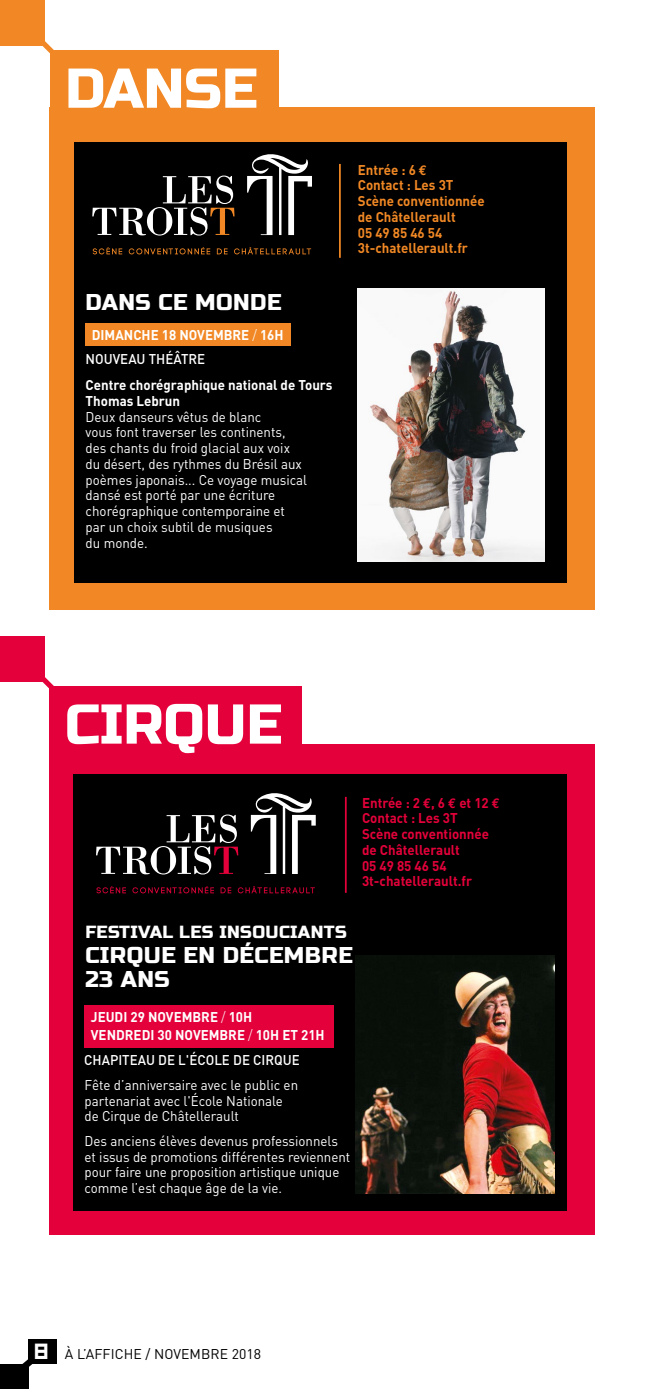
<style>
.page{position:relative;width:645px;height:1389px;background:#fff}
.page>*{position:absolute;margin:0;border:0;box-sizing:border-box;transform-origin:0 0}
.t1{font:56px "Russo One";color:#fff}
.t2{font:22.75px/24.5px "Russo One";letter-spacing:.02em;color:#fff}
.t3{font:17.5px "Russo One";letter-spacing:.02em;color:#fff}
.t4{font:14px/15.8px "DIN";color:#fff;scale:.95 1}
.t5{font:700 14px/15.8px "DIN";color:#fff;scale:.95 1}
.t6{font:700 14px/15.8px "DIN";color:#e4003a;scale:.95 1}
.t7{font:700 14px/15.8px "DIN";color:#f18825;scale:.95 1}
.t8{font:500 14px "DIN";color:#fff;scale:.95 1}
.t9{font:14px "DIN";letter-spacing:.005em;color:#000}
.s1{font-weight:300}
.s2{font-family:"Euro Mono"}
.s3{font-family:"Symtext";font-size:21px;color:#fff}
</style>
<div class="page">
<div style="left:50px;top:108px;width:545px;height:502px;background:#f18825"></div>
<div style="left:28px;top:1339px;width:28px;height:25px;background:#000"></div>
<div style="left:0;top:1364px;width:28px;height:25px;background:#000"></div>
<svg style="left:22px;top:1359px;width:11px;height:20px"></svg>
<div style="left:0;top:0;width:44px;height:46px;background:#f18825"></div>
<div style="left:0;top:636px;width:44px;height:45px;background:#e4003a"></div>
<div style="left:50px;top:50px;width:228px;height:73px;background:#f18825"></div>
<div style="left:50px;top:686px;width:252px;height:73px;background:#e4003a"></div>
<svg style="left:42px;top:30px;width:12px;height:24px"></svg>
<svg style="left:30px;top:666px;width:24px;height:31px"></svg>
<div style="left:74px;top:142px;width:493px;height:441px;background:#000"></div>
<div style="left:50px;top:744px;width:545px;height:490px;background:#e4003a"></div>
<div style="left:73px;top:774px;width:494px;height:436px;background:#000"></div>
<div style="left:86px;top:323px;width:205px;height:22px;background:#f18825"></div>
<hr style="left:339px;top:164px;width:2px;height:94px;background:#f18825">
<hr style="left:345px;top:797px;width:2px;height:96px;background:#e4003a">
<svg style="left:92px;top:176px;width:143px;height:60px"></svg>
<svg style="left:247px;top:154px;width:65px;height:81px"></svg>
<svg style="left:93px;top:247px;width:29px;height:7px"></svg>
<svg style="left:129px;top:247px;width:81px;height:7px"></svg>
<svg style="left:217px;top:248px;width:11px;height:6px"></svg>
<svg style="left:234px;top:247px;width:77px;height:7px"></svg>
<svg style="left:96px;top:814px;width:142px;height:60px"></svg>
<svg style="left:250px;top:793px;width:66px;height:81px"></svg>
<svg style="left:96px;top:886px;width:30px;height:7px"></svg>
<svg style="left:132px;top:886px;width:82px;height:7px"></svg>
<svg style="left:221px;top:887px;width:10px;height:6px"></svg>
<svg style="left:238px;top:886px;width:77px;height:7px"></svg>
<img style="left:358px;top:289px;width:186px;height:272px">
<div style="left:84px;top:1005px;width:250px;height:43px;background:#e4003a"></div>
<img style="left:355px;top:956px;width:199px;height:237px">
<h1 class="t1" style="left:65px;top:56px;width:194px">DANSE</h1>
<h2 class="t2" style="left:86px;top:290px;width:197px">DANS CE MONDE</h2>
<p class="t5" style="left:92px;top:326px;width:203px">DIMANCHE 18 NOVEMBRE <span class="s1">/</span> 16H</p>
<p class="t8" style="left:86px;top:350px;width:127px">NOUVEAU THÉÂTRE</p>
<p class="t5" style="left:86px;top:377px;width:261px">Centre chorégraphique national de Tours<br>Thomas Lebrun</p>
<p class="t4" style="left:86px;top:409px;width:235px">Deux danseurs vêtus de blanc<br>vous font traverser les continents, des chants du froid glacial aux voix du désert, des rythmes du Brésil aux poèmes japonais... Ce voyage musical dansé est porté par une écriture chorégraphique contemporaine et par un choix subtil de musiques<br>du monde.</p>
<p class="t7" style="left:358px;top:161px;width:135px">Entrée : 6 <span class="s2">€<br></span>Contact : Les 3T<br>Scène conventionnée de Châtellerault<br>05 49 85 46 54<br>3t-chatellerault.fr</p>
<h1 class="t1" style="left:65px;top:692px;width:218px">CIRQUE</h1>
<p class="t6" style="left:362px;top:794px;width:147px">Entrée : 2 <span class="s2">€</span>, 6 <span class="s2">€</span> et 12 <span class="s2">€<br></span>Contact : Les 3T<br>Scène conventionnée de Châtellerault<br>05 49 85 46 54<br>3t-chatellerault.fr</p>
<p class="t3" style="left:85px;top:922px;width:263px">FESTIVAL LES INSOUCIANTS</p>
<h2 class="t2" style="left:85px;top:943px;width:269px">CIRQUE EN DÉCEMBRE<br>23 ANS</h2>
<p class="t5" style="left:91px;top:1008px;width:248px;line-height:17.5px">JEUDI 29 NOVEMBRE <span class="s1">/</span> 10H<br>VENDREDI 30 NOVEMBRE <span class="s1">/</span> 10H ET 21H</p>
<p class="t4" style="left:85px;top:1077px;width:226px">Fête d’anniversaire avec le public en partenariat avec l'École Nationale de Cirque de Châtellerault</p>
<p class="t4" style="left:85px;top:1133px;width:281px">Des anciens élèves devenus professionnels et issus de promotions différentes reviennent pour faire une proposition artistique unique comme l’est chaque âge de la vie.</p>
<p class="t8" style="left:84px;top:1051px;width:228px">CHAPITEAU DE L'ÉCOLE DE CIRQUE</p>
<p class="t9" style="left:35px;top:1345px;width:227px"><span class="s3">8</span> À L’AFFICHE / NOVEMBRE 2018</p>
</div>
